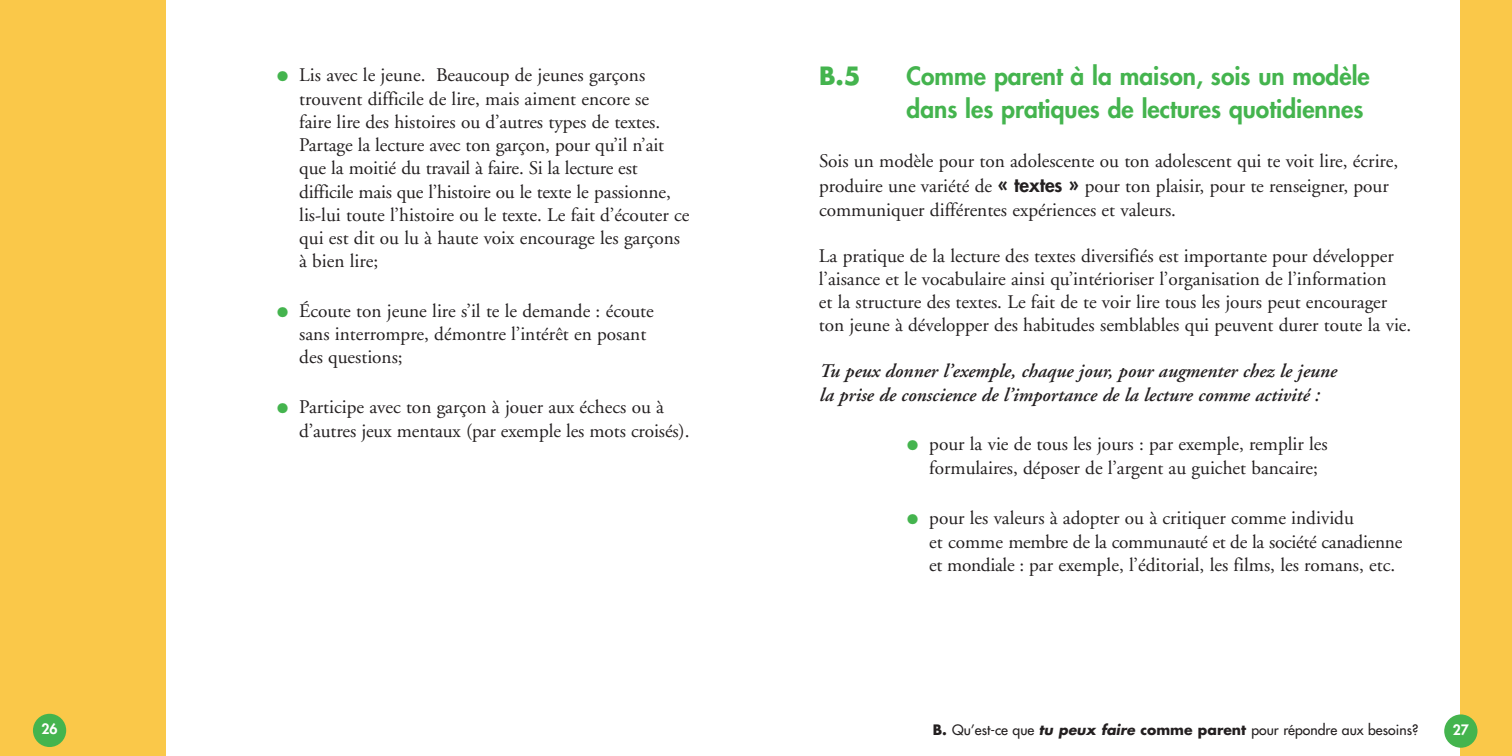
<style>
.page{position:relative;width:1512px;height:756px;background:#fff}
.page>*{position:absolute;margin:0;border:0;box-sizing:border-box;transform-origin:0 0}
.t1{font:800 24.5px/32.9px "Futura";color:#44b44e}
.t2{font:700 24.5px "Futura";color:#44b44e}
.t3{font:19.25px/23.1px "Adobe Garamond";color:#231f20}
.t4{font:italic 600 19.25px/23.1px "Adobe Garamond";color:#231f20}
.t5{font:14px "Futura";color:#231f20}
.t6{font:800 14px "Futura";color:#fff}
.s1{color:#44b44e}
.s2{font-family:"Futura";font-weight:800}
.s3{font-weight:700}
.s4{font-weight:700;font-style:italic}
</style>
<div class="page">
<div style="left:1460px;top:0;width:52px;height:756px;background:#fac849"></div>
<div style="left:0;top:0;width:166px;height:756px;background:#fac849"></div>
<div style="left:1444px;top:714px;width:33px;height:34px;background:#44b44e;border-radius:50%"></div>
<div style="left:33px;top:714px;width:33px;height:33px;background:#44b44e;border-radius:50%"></div>
<p class="t3" style="left:299px;top:65px;width:392px;text-indent:-22px"><span class="s1">●</span> Lis avec le jeune. Beaucoup de jeunes garçons trouvent difficile de lire, mais aiment encore se<br>faire lire des histoires ou d’autres types de textes.<br>Partage la lecture avec ton garçon, pour qu’il n’ait que la moitié du travail à faire. Si la lecture est difficile mais que l’histoire ou le texte le passionne, lis-lui toute l’histoire ou le texte. Le fait d’écouter ce qui est dit ou lu à haute voix encourage les garçons à bien lire;</p>
<p class="t3" style="left:299px;top:300px;width:356px;text-indent:-22px"><span class="s1">●</span> Écoute ton jeune lire s’il te le demande : écoute sans interrompre, démontre l’intérêt en posant des questions;</p>
<p class="t3" style="left:299px;top:397px;width:392px;line-height:23.8px;text-indent:-22px"><span class="s1">●</span> Participe avec ton garçon à jouer aux échecs ou à d’autres jeux mentaux (par exemple les mots croisés).</p>
<p class="t2" style="left:819px;top:65px;width:43px">B.5</p>
<p class="t1" style="left:906px;top:62px;width:465px">Comme parent à la maison, sois un modèle dans les pratiques de lectures quotidiennes</p>
<p class="t3" style="left:819px;top:150px;width:581px;line-height:25.6px">Sois un modèle pour ton adolescente ou ton adolescent qui te voit lire, écrire, produire une variété de <span class="s2">« textes »</span> pour ton plaisir, pour te renseigner, pour</p>
<p class="t3" style="left:819px;top:200px;width:359px">communiquer différentes expériences et valeurs.</p>
<p class="t3" style="left:819px;top:246px;width:594px">La pratique de la lecture des textes diversifiés est importante pour développer l’aisance et le vocabulaire ainsi qu’intérioriser l’organisation de l’information<br>et la structure des textes. Le fait de te voir lire tous les jours peut encourager ton jeune à développer des habitudes semblables qui peuvent durer toute la vie.</p>
<p class="t4" style="left:819px;top:361px;width:519px">Tu peux donner l’exemple, chaque jour, pour augmenter chez le jeune la prise de conscience de l’importance de la lecture comme activité :</p>
<p class="t3" style="left:929px;top:434px;width:400px;line-height:23.8px;text-indent:-22px"><span class="s1">●</span> pour la vie de tous les jours : par exemple, remplir les formulaires, déposer de l’argent au guichet bancaire;</p>
<p class="t3" style="left:929px;top:508px;width:475px;text-indent:-22px"><span class="s1">●</span> pour les valeurs à adopter ou à critiquer comme individu<br>et comme membre de la communauté et de la société canadienne et mondiale : par exemple, l’éditorial, les films, les romans, etc.</p>
<p class="t6" style="left:41px;top:723px;width:18px">26</p>
<p class="t5" style="left:933px;top:723px;width:487px"><span class="s3">B.</span> Qu’est-ce que <span class="s4">tu peux faire</span> <span class="s3">comme parent</span> pour répondre aux besoins?</p>
<p class="t6" style="left:1453px;top:723px;width:18px">27</p>
</div>
